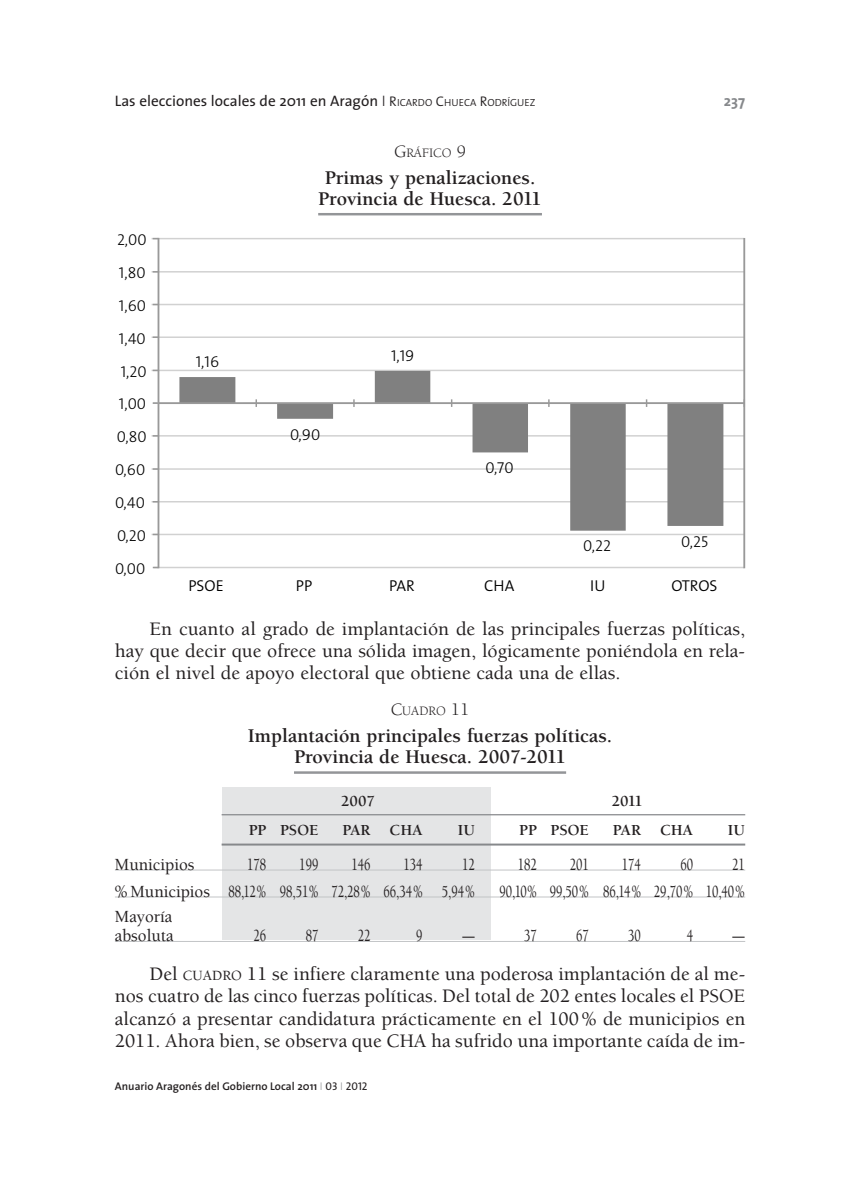
<style>
.page{position:relative;width:844px;height:1191px;background:#fff}
.page>*{position:absolute;margin:0;border:0;box-sizing:border-box;transform-origin:0 0}
.t1{font:700 19.95px/21px "Berkeley";color:#231f20;text-align:center}
.t2{font:500 19.6px/22.2px "Berkeley";color:#231f20;text-align:justify}
.t3{font:500 17.5px "Berkeley";color:#231f20;scale:.7 1}
.t4{font:500 17.5px/19.2px "Berkeley";color:#231f20}
.t5{font:15.75px "The Sans Light Caps+NTOBCO";color:#000}
.t6{font:700 15.75px "Berkeley";color:#231f20}
.t7{font:15.75px "The Sans Semi Light Caps+RPWHLZ";color:#000}
.t8{font:15.22px "The Sans";color:#231f20}
.t9{font:700 15.22px "The Sans";color:#86888b}
.t10{font:13.12px "Berkeley";color:#231f20}
.t11{font:600 11.2px "The Sans";color:#231f20}
.s1{font-weight:300}
.s2{font-weight:300;font-size:14px}
.s3{font-weight:300;font-size:10.33px}
.s4{font-size:17.85px}
.s5{font-size:14.53px}
.s6{font-weight:200;color:#86888b}
.s7{font-family:"The Sans Caps";font-weight:400}
</style>
<div class="page">
<div style="left:222px;top:787px;width:268px;height:153px;background:#e4e5e6"></div>
<hr style="left:318px;top:213px;width:224px;height:2px;background:#939598">
<hr style="left:294px;top:771px;width:272px;height:3px;background:#939598">
<hr style="left:221px;top:814px;width:524px;height:1px;background:#86888b">
<hr style="left:221px;top:843px;width:524px;height:2px;background:#86888b">
<hr style="left:115px;top:869px;width:630px;height:1px;background:#c2c4c6">
<hr style="left:115px;top:896px;width:630px;height:1px;background:#c2c4c6">
<hr style="left:115px;top:941px;width:630px;height:1px;background:#c2c4c6">
<hr style="left:153px;top:567px;width:591px;height:1px;background:#d1d1d1">
<hr style="left:151px;top:238px;width:593px;height:1px;background:#d1d1d1">
<hr style="left:151px;top:534px;width:593px;height:1px;background:#d1d1d1">
<hr style="left:151px;top:501px;width:593px;height:1px;background:#d1d1d1">
<hr style="left:151px;top:468px;width:593px;height:2px;background:#d1d1d1">
<hr style="left:151px;top:435px;width:593px;height:1px;background:#d1d1d1">
<hr style="left:151px;top:370px;width:593px;height:1px;background:#d1d1d1">
<hr style="left:151px;top:336px;width:593px;height:2px;background:#d1d1d1">
<hr style="left:151px;top:304px;width:593px;height:1px;background:#d1d1d1">
<hr style="left:151px;top:271px;width:593px;height:1px;background:#d1d1d1">
<svg style="left:179px;top:371px;width:544px;height:160px"></svg>
<hr style="left:157px;top:238px;width:2px;height:330px;background:#999">
<hr style="left:743px;top:238px;width:2px;height:330px;background:#999">
<hr style="left:158px;top:402px;width:586px;height:2px;background:#999">
<svg style="left:255px;top:399px;width:2px;height:8px"></svg>
<svg style="left:353px;top:399px;width:2px;height:8px"></svg>
<svg style="left:645px;top:399px;width:2px;height:8px"></svg>
<p class="t8" style="left:115px;top:94px;width:422px">Las elecciones locales de 2011 en Aragón <span class="s1">I</span> <span class="s2">R</span><span class="s3">ICARDO</span> <span class="s2">C</span><span class="s3">HUECA</span> <span class="s2">R</span><span class="s3">ODRÍGUEZ</span></p>
<p class="t9" style="left:724px;top:94px;width:23px">237</p>
<p class="t5" style="left:117px;top:227px;width:31px">2,00</p>
<p class="t5" style="left:119px;top:259px;width:28px">1,80</p>
<p class="t5" style="left:119px;top:292px;width:29px">1,60</p>
<p class="t5" style="left:119px;top:325px;width:28px">1,40</p>
<p class="t5" style="left:121px;top:358px;width:27px">1,20</p>
<p class="t5" style="left:119px;top:391px;width:29px">1,00</p>
<p class="t5" style="left:117px;top:424px;width:31px">0,80</p>
<p class="t5" style="left:115px;top:457px;width:32px">0,60</p>
<p class="t5" style="left:115px;top:490px;width:31px">0,40</p>
<p class="t5" style="left:117px;top:523px;width:31px">0,20</p>
<p class="t5" style="left:115px;top:555px;width:32px">0,00</p>
<p class="t5" style="left:196px;top:349px;width:25px">1,16</p>
<p class="t10" style="left:394px;top:147px;width:73px"><span class="s4">G</span>RÁFICO <span class="s4">9</span></p>
<p class="t1" style="left:318px;top:169px;width:225px">Primas y penalizaciones.<br>Provincia de Huesca. 2011</p>
<p class="t5" style="left:290px;top:421px;width:32px">0,90</p>
<p class="t5" style="left:391px;top:343px;width:25px">1,19</p>
<p class="t5" style="left:485px;top:455px;width:30px">0,70</p>
<p class="t5" style="left:583px;top:533px;width:29px">0,22</p>
<p class="t5" style="left:681px;top:528px;width:29px">0,25</p>
<p class="t7" style="left:189px;top:580px;width:37px">PSOE</p>
<p class="t7" style="left:296px;top:580px;width:18px">PP</p>
<p class="t7" style="left:389px;top:580px;width:27px">PAR</p>
<p class="t7" style="left:484px;top:580px;width:32px">CHA</p>
<p class="t7" style="left:590px;top:580px;width:17px">IU</p>
<p class="t7" style="left:671px;top:580px;width:48px">OTROS</p>
<p class="t2" style="left:115px;top:619px;width:632px;text-indent:35px">En cuanto al grado de implantación de las principales fuerzas políticas, hay que decir que ofrece una sólida imagen, lógicamente poniéndola en rela&shy;ción el nivel de apoyo electoral que obtiene cada una de ellas.</p>
<p class="t10" style="left:390px;top:706px;width:80px"><span class="s4">C</span>UADRO <span class="s4">11</span></p>
<p class="t1" style="left:248px;top:727px;width:366px">Implantación principales fuerzas políticas.<br>Provincia de Huesca. 2007-2011</p>
<p class="t6" style="left:341px;top:794px;width:35px">2007</p>
<p class="t6" style="left:611px;top:794px;width:33px">2011</p>
<p class="t6" style="left:249px;top:824px;width:71px">PP PSOE</p>
<p class="t6" style="left:342px;top:824px;width:82px">PAR CHA</p>
<p class="t6" style="left:458px;top:824px;width:18px">IU</p>
<p class="t6" style="left:519px;top:824px;width:71px">PP PSOE</p>
<p class="t6" style="left:613px;top:824px;width:82px">PAR CHA</p>
<p class="t6" style="left:728px;top:824px;width:18px">IU</p>
<p class="t4" style="left:115px;top:856px;width:81px">Municipios</p>
<p class="t3" style="left:247px;top:857px;width:29px">178</p>
<p class="t3" style="left:299px;top:857px;width:29px">199</p>
<p class="t3" style="left:351px;top:857px;width:29px">146</p>
<p class="t3" style="left:403px;top:857px;width:29px">134</p>
<p class="t3" style="left:462px;top:857px;width:20px">12</p>
<p class="t3" style="left:517px;top:857px;width:29px">182</p>
<p class="t3" style="left:570px;top:857px;width:29px">201</p>
<p class="t3" style="left:622px;top:857px;width:29px">174</p>
<p class="t3" style="left:680px;top:857px;width:20px">60</p>
<p class="t3" style="left:732px;top:857px;width:20px">21</p>
<p class="t4" style="left:115px;top:883px;width:361px">% Municipios 88,12% 98,51% 72,28% 66,34% 5,94%</p>
<p class="t3" style="left:499px;top:884px;width:352px">90,10% 99,50% 86,14% 29,70% 10,40%</p>
<p class="t4" style="left:115px;top:908px;width:60px">Mayoría absoluta</p>
<p class="t3" style="left:253px;top:928px;width:20px">26</p>
<p class="t3" style="left:306px;top:928px;width:20px">87</p>
<p class="t3" style="left:358px;top:928px;width:20px">22</p>
<p class="t3" style="left:416px;top:928px;width:11px">9</p>
<p class="t3" style="left:462px;top:928px;width:19px">—</p>
<p class="t3" style="left:524px;top:928px;width:20px">37</p>
<p class="t3" style="left:576px;top:928px;width:20px">67</p>
<p class="t3" style="left:628px;top:928px;width:20px">30</p>
<p class="t3" style="left:686px;top:928px;width:11px">4</p>
<p class="t3" style="left:732px;top:928px;width:19px">—</p>
<p class="t2" style="left:115px;top:965px;width:632px;text-indent:35px">Del <span class="s5">CUADRO</span> 11 se infiere claramente una poderosa implantación de al me&shy;nos cuatro de las cinco fuerzas políticas. Del total de 202 entes locales el PSOE alcanzó a presentar candidatura prácticamente en el 100 % de municipios en 2011. Ahora bien, se observa que CHA ha sufrido una importante caída de im-</p>
<p class="t11" style="left:115px;top:1082px;width:254px">Anuario Aragonés del Gobierno Local 2011 <span class="s6">I</span> <span class="s7">03</span> <span class="s6">I</span> <span class="s7">2012</span></p>
</div>
